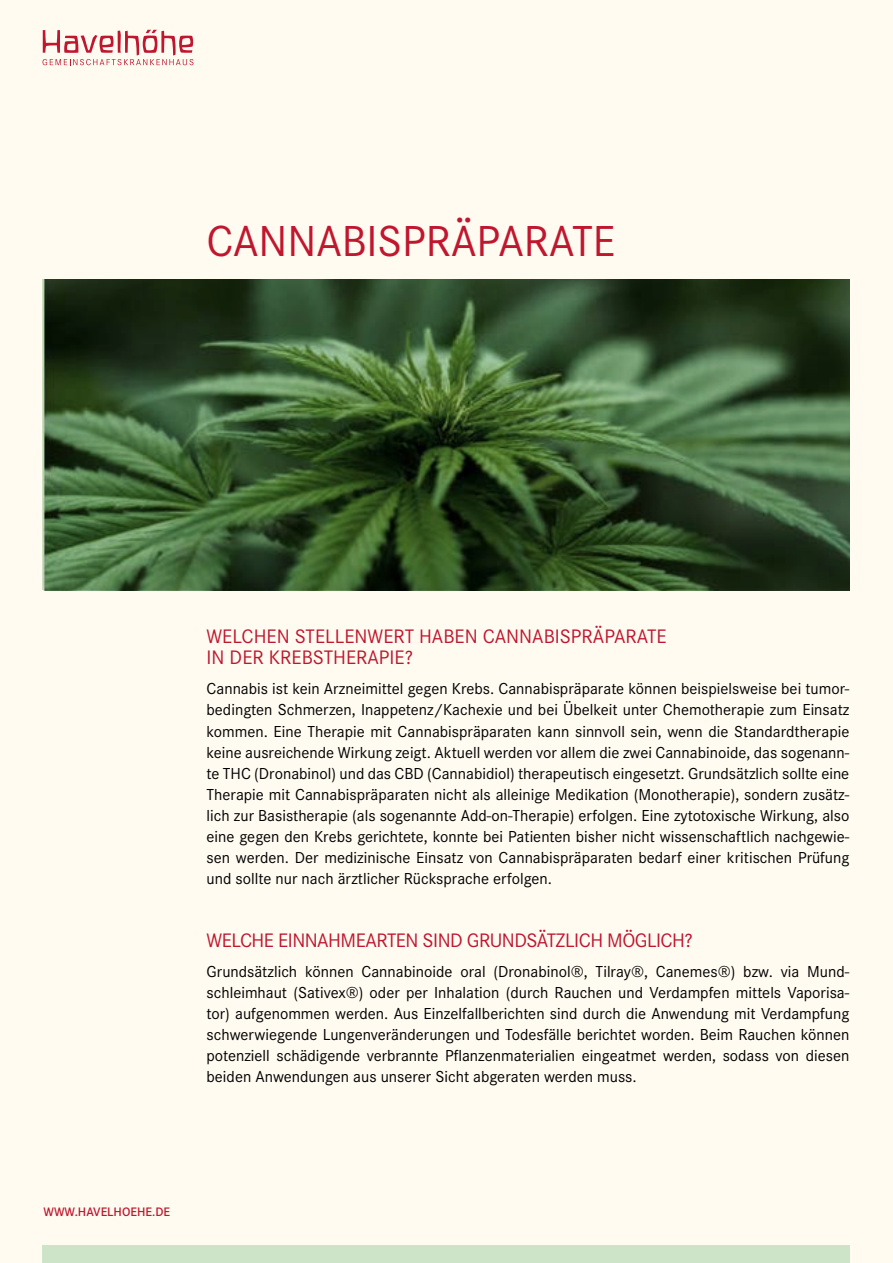
<style>
.page{position:relative;width:893px;height:1263px;background:#fffbf1}
.page>*{position:absolute;margin:0;border:0;box-sizing:border-box;transform-origin:0 0}
.t1{font:45px "Corporate S";color:#c0162e}
.t2{font:20.25px/21px "Corporate S";letter-spacing:-.01em;color:#c0162e}
.t3{font:16.5px/21px "Corporate S";color:#000;text-align:justify}
.t4{font:600 12.75px "Corporate S";color:#c0162e}
</style>
<div class="page">
<div style="left:43px;top:1246px;width:807px;height:17px;background:#cde4c8"></div>
<svg style="left:43px;top:30px;width:150px;height:35px"></svg>
<svg style="left:43px;top:280px;width:807px;height:310px;background:#37542f"></svg>
<h1 class="t1" style="left:207px;top:216px;width:410px">CANNABISPRÄPARATE</h1>
<p class="t2" style="left:207px;top:626px;width:462px">WELCHEN STELLENWERT HABEN CANNABISPRÄPARATE<br>IN DER KREBSTHERAPIE?</p>
<p class="t3" style="left:207px;top:679px;width:644px">Cannabis ist kein Arzneimittel gegen Krebs. Cannabispräparate können beispielsweise bei tumor&shy;bedingten Schmerzen, Inappetenz/Kachexie und bei Übelkeit unter Chemotherapie zum Einsatz kommen. Eine Therapie mit Cannabispräparaten kann sinnvoll sein, wenn die Standardtherapie keine ausreichende Wirkung zeigt. Aktuell werden vor allem die zwei Cannabinoide, das sogenann&shy;te THC (Dronabinol) und das CBD (Cannabidiol) therapeutisch eingesetzt. Grundsätzlich sollte eine Therapie mit Cannabispräparaten nicht als alleinige Medikation (Monotherapie), sondern zusätz&shy;lich zur Basistherapie (als sogenannte Add-on-Therapie) erfolgen. Eine zytotoxische Wirkung, also eine gegen den Krebs gerichtete, konnte bei Patienten bisher nicht wissenschaftlich nachgewie&shy;sen werden. Der medizinische Einsatz von Cannabispräparaten bedarf einer kritischen Prüfung und sollte nur nach ärztlicher Rücksprache erfolgen.</p>
<p class="t2" style="left:207px;top:929px;width:488px">WELCHE EINNAHMEARTEN SIND GRUNDSÄTZLICH MÖGLICH?</p>
<p class="t3" style="left:207px;top:961px;width:644px">Grundsätzlich können Cannabinoide oral (Dronabinol®, Tilray®, Canemes®) bzw. via Mund&shy;schleimhaut (Sativex®) oder per Inhalation (durch Rauchen und Verdampfen mittels Vaporisa&shy;tor) aufgenommen werden. Aus Einzelfallberichten sind durch die Anwendung mit Verdampfung schwerwiegende Lungenveränderungen und Todesfälle berichtet worden. Beim Rauchen können potenziell schädigende verbrannte Pflanzenmaterialien eingeatmet werden, sodass von diesen beiden Anwendungen aus unserer Sicht abgeraten werden muss.</p>
<p class="t4" style="left:44px;top:1205px;width:128px">WWW.HAVELHOEHE.DE</p>
</div>
